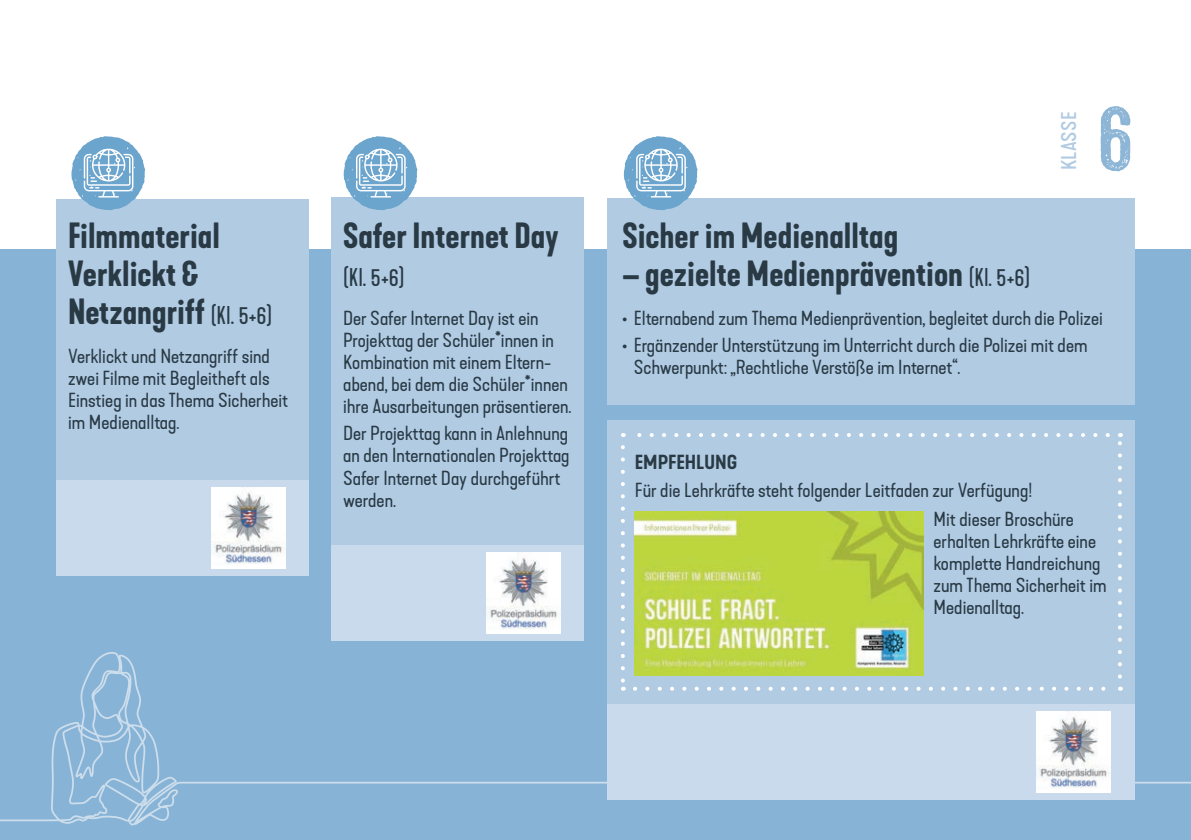
<style>
.page{position:relative;width:1191px;height:840px;background:#fff}
.page>*{position:absolute;margin:0;border:0;box-sizing:border-box;transform-origin:0 0}
.t1{font:90px "Microbrew Unicase Three";color:#8db5d6}
.t2{font:600 34px/38px "Kapra Neue";color:#293a45}
.t3{font:24px "Kapra Neue";color:#293a45}
.t4{font:500 expanded 20px "Kapra Neue";letter-spacing:.01em;color:#b1cbe3}
.t5{font:expanded 19px/22px "Kapra Neue";color:#293a45}
.t6{font:600 expanded 19px "Kapra Neue";color:#293a45}
.s1{font-weight:400;font-size:24px}
</style>
<div class="page">
<div style="left:0;top:249px;width:1191px;height:590px;background:#87b3d6"></div>
<svg style="left:0;top:651px;width:1191px;height:174px"></svg>
<div style="left:332px;top:197px;width:252px;height:347px;background:#b1cbe3"></div>
<div style="left:57px;top:198px;width:252px;height:284px;background:#b1cbe3"></div>
<div style="left:607px;top:704px;width:527px;height:95px;background:#c9daec"></div>
<div style="left:332px;top:544px;width:252px;height:96px;background:#c9daec"></div>
<div style="left:57px;top:479px;width:252px;height:96px;background:#c9daec"></div>
<img style="left:1036px;top:711px;width:74px;height:81px">
<img style="left:486px;top:552px;width:74px;height:81px">
<img style="left:211px;top:487px;width:74px;height:81px">
<div style="left:607px;top:198px;width:527px;height:206px;background:#b1cbe3"></div>
<div style="left:607px;top:420px;width:527px;height:284px;background:#b1cbe3"></div>
<svg style="left:635px;top:686px;width:471px;height:4px"></svg>
<svg style="left:621px;top:447px;width:4px;height:243px"></svg>
<svg style="left:1118px;top:433px;width:4px;height:243px"></svg>
<svg style="left:623px;top:433px;width:484px;height:4px"></svg>
<img style="left:635px;top:511px;width:288px;height:164px">
<svg style="left:71px;top:136px;width:74px;height:74px"></svg>
<svg style="left:344px;top:136px;width:73px;height:74px"></svg>
<svg style="left:624px;top:136px;width:73px;height:74px"></svg>
<h2 class="t2" style="left:68px;top:217px;width:206px">Filmmaterial<br>Verklickt &amp;<br>Netzangriff <span class="s1">(Kl. 5+6)</span></h2>
<p class="t5" style="left:68px;top:345px;width:222px">Verklickt und Netzangriff sind zwei Filme mit Begleitheft als<br>Einstieg in das Thema Sicherheit im Medienalltag.</p>
<h2 class="t2" style="left:343px;top:217px;width:217px">Safer Internet Day</h2>
<p class="t3" style="left:343px;top:262px;width:63px">(Kl. 5+6)</p>
<p class="t5" style="left:343px;top:307px;width:230px">Der Safer Internet Day ist ein<br>Projekttag der Schüler*innen in<br>Kombination mit einem Eltern&shy;abend, bei dem die Schüler*innen ihre Ausarbeitungen präsentieren.</p>
<p class="t5" style="left:343px;top:422px;width:228px">Der Projekttag kann in Anlehnung an den Internationalen Projekttag<br>Safer Internet Day durchgeführt werden.</p>
<p class="t4" style="left:1057px;top:170px;width:60px;rotate:-90deg">KLASSE</p>
<h1 class="t1" style="left:1095px;top:88px;width:40px">6</h1>
<h2 class="t2" style="left:622px;top:217px;width:277px">Sicher im Medienalltag</h2>
<h2 class="t2" style="left:622px;top:255px;width:409px">– gezielte Medienprävention <span class="s1">(Kl. 5+6)</span></h2>
<p class="t5" style="left:622px;top:307px;width:482px">• Elternabend zum Thema Medienprävention, begleitet durch die Polizei</p>
<p class="t5" style="left:634px;top:334px;width:455px;text-indent:-11px">• Ergänzender Unterstützung im Unterricht durch die Polizei mit dem<br>Schwerpunkt: „Rechtliche Verstöße im Internet“.</p>
<p class="t6" style="left:635px;top:450px;width:103px">EMPFEHLUNG</p>
<p class="t5" style="left:933px;top:475px;width:142px;line-height:29px;text-indent:-299px">Für die Lehrkräfte steht folgender Leitfaden zur Verfügung!<br>Mit dieser Broschüre</p>
<p class="t5" style="left:933px;top:530px;width:175px">erhalten Lehrkräfte eine komplette Handreichung zum Thema Sicherheit im<br>Medienalltag.</p>
</div>
